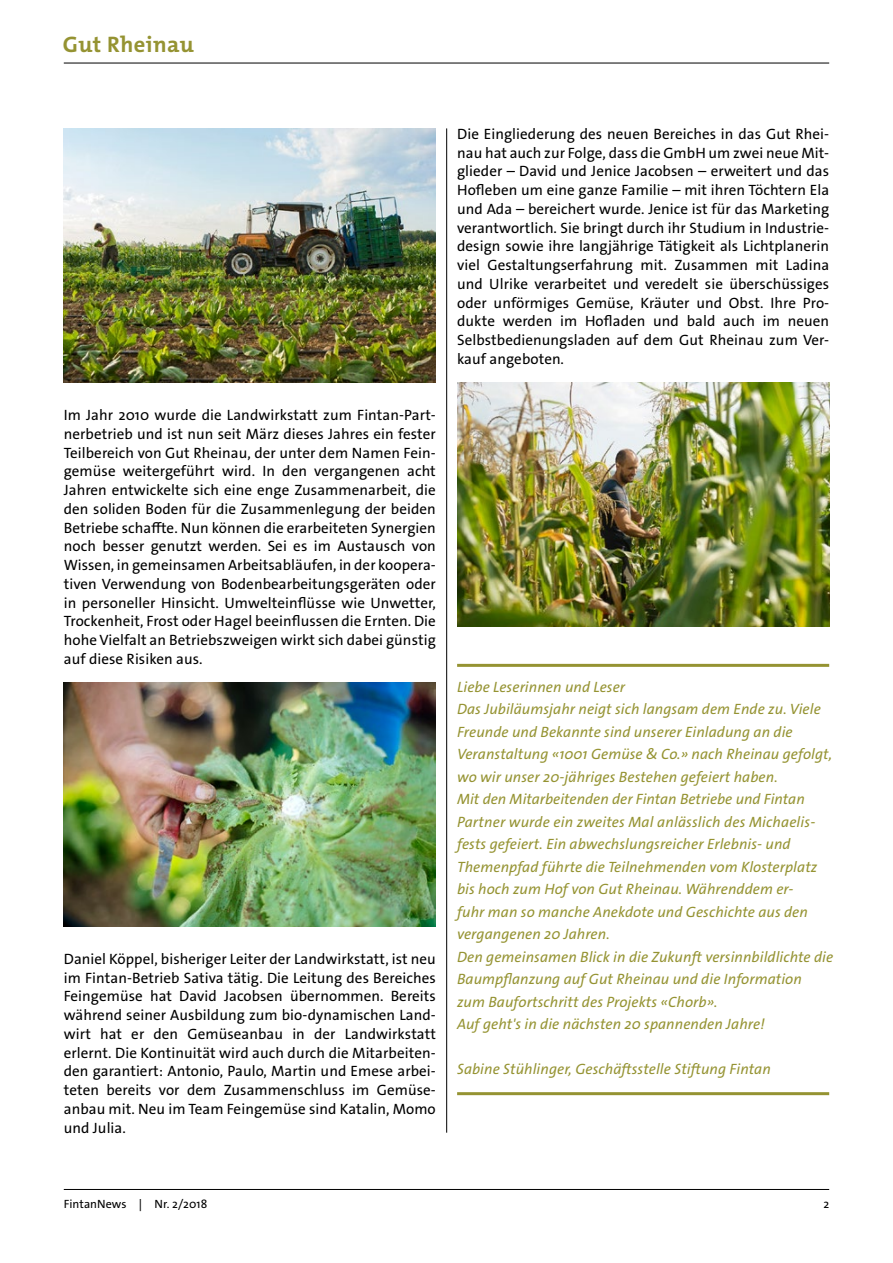
<style>
.page{position:relative;width:893px;height:1263px;background:#fff}
.page>*{position:absolute;margin:0;border:0;box-sizing:border-box;transform-origin:0 0}
.Rubrik{font:700 22.5px "The Mix Os F";letter-spacing:.02em;color:#959332}
.Lauftext_10_12_5pt{font:15px/18.8px "The Sans Os F";letter-spacing:.005em;color:#000;text-align:justify}
.Lauftext_Kästchen{font:italic 15px/22.5px "The Sans Os F";letter-spacing:.005em;color:#959332}
.t1{font:12px "The Sans Os F";letter-spacing:.005em;color:#000}
</style>
<div class="page">
<hr style="left:64px;top:1189px;width:765px;height:1px;background:#000">
<hr style="left:64px;top:63px;width:765px;height:1px;background:#000">
<hr style="left:457px;top:664px;width:372px;height:3px;background:#959332">
<hr style="left:457px;top:1092px;width:372px;height:3px;background:#959332">
<img style="left:64px;top:128px;width:372px;height:255px">
<img style="left:64px;top:683px;width:372px;height:243px">
<img style="left:457px;top:383px;width:372px;height:243px">
<hr style="left:446px;top:128px;width:1px;height:1005px;background:#000">
<p class="Rubrik" style="left:63px;top:30px;width:133px">Gut Rheinau</p>
<p class="Lauftext_10_12_5pt" style="left:64px;top:406px;width:374px">Im Jahr 2010 wurde die Landwirkstatt zum Fintan-Part&shy;nerbetrieb und ist nun seit März dieses Jahres ein fester Teilbereich von Gut Rheinau, der unter dem Namen Fein&shy;gemüse weitergeführt wird. In den vergangenen acht Jahren entwickelte sich eine enge Zusammenarbeit, die den soliden Boden für die Zusammenlegung der beiden Betriebe schaffte. Nun können die erarbeiteten Synergien noch besser genutzt werden. Sei es im Austausch von Wissen, in gemeinsamen Arbeitsabläufen, in der koopera&shy;tiven Verwendung von Bodenbearbeitungsgeräten oder in personeller Hinsicht. Umwelteinflüsse wie Unwetter, Trockenheit, Frost oder Hagel beeinflussen die Ernten. Die hohe Vielfalt an Betriebszweigen wirkt sich dabei günstig auf diese Risiken aus.</p>
<p class="Lauftext_10_12_5pt" style="left:64px;top:949px;width:374px">Daniel Köppel, bisheriger Leiter der Landwirkstatt, ist neu im Fintan-Betrieb Sativa tätig. Die Leitung des Bereiches Feingemüse hat David Jacobsen übernommen. Bereits während seiner Ausbildung zum bio-dynamischen Land&shy;wirt hat er den Gemüseanbau in der Landwirkstatt erlernt. Die Kontinuität wird auch durch die Mitarbeiten&shy;den garantiert: Antonio, Paulo, Martin und Emese arbei&shy;teten bereits vor dem Zusammenschluss im Gemüse&shy;anbau mit. Neu im Team Feingemüse sind Katalin, Momo und Julia.</p>
<p class="Lauftext_10_12_5pt" style="left:457px;top:124px;width:374px">Die Eingliederung des neuen Bereiches in das Gut Rhei&shy;nau hat auch zur Folge, dass die GmbH um zwei neue Mit&shy;glieder – David und Jenice Jacobsen – erweitert und das Hofleben um eine ganze Familie – mit ihren Töchtern Ela und Ada – bereichert wurde. Jenice ist für das Marketing verantwortlich. Sie bringt durch ihr Studium in Industrie&shy;design sowie ihre langjährige Tätigkeit als Lichtplanerin viel Gestaltungserfahrung mit. Zusammen mit Ladina und Ulrike verarbeitet und veredelt sie überschüssiges oder unförmiges Gemüse, Kräuter und Obst. Ihre Pro&shy;dukte werden im Hofladen und bald auch im neuen Selbstbedienungsladen auf dem Gut Rheinau zum Ver&shy;kauf angeboten.</p>
<p class="Lauftext_Kästchen" style="left:457px;top:675px;width:170px">Liebe Leserinnen und Leser</p>
<p class="Lauftext_Kästchen" style="left:457px;top:698px;width:377px">Das Jubiläumsjahr neigt sich langsam dem Ende zu. Viele Freunde und Bekannte sind unserer Einladung an die Veranstaltung «1001 Gemüse &amp; Co.» nach Rheinau gefolgt, wo wir unser 20-jähriges Bestehen gefeiert haben.</p>
<p class="Lauftext_Kästchen" style="left:457px;top:788px;width:362px">Mit den Mitarbeitenden der Fintan Betriebe und Fintan Partner wurde ein zweites Mal anlässlich des Michaelis&shy;fests gefeiert. Ein abwechslungsreicher Erlebnis- und Themenpfad führte die Teilnehmenden vom Klosterplatz bis hoch zum Hof von Gut Rheinau. Währenddem er&shy;fuhr man so manche Anekdote und Geschichte aus den vergangenen 20 Jahren.</p>
<p class="Lauftext_Kästchen" style="left:457px;top:945px;width:378px">Den gemeinsamen Blick in die Zukunft versinnbildlichte die<br>Baumpflanzung auf Gut Rheinau und die Information zum Baufortschritt des Projekts «Chorb».</p>
<p class="Lauftext_Kästchen" style="left:457px;top:1013px;width:309px">Auf geht's in die nächsten 20 spannenden Jahre!</p>
<p class="Lauftext_Kästchen" style="left:457px;top:1058px;width:315px">Sabine Stühlinger, Geschäftsstelle Stiftung Fintan</p>
<p class="t1" style="left:64px;top:1196px;width:145px">FintanNews ↕ Nr. 2/2018</p>
<p class="t1" style="left:823px;top:1196px;width:7px">2</p>
</div>
